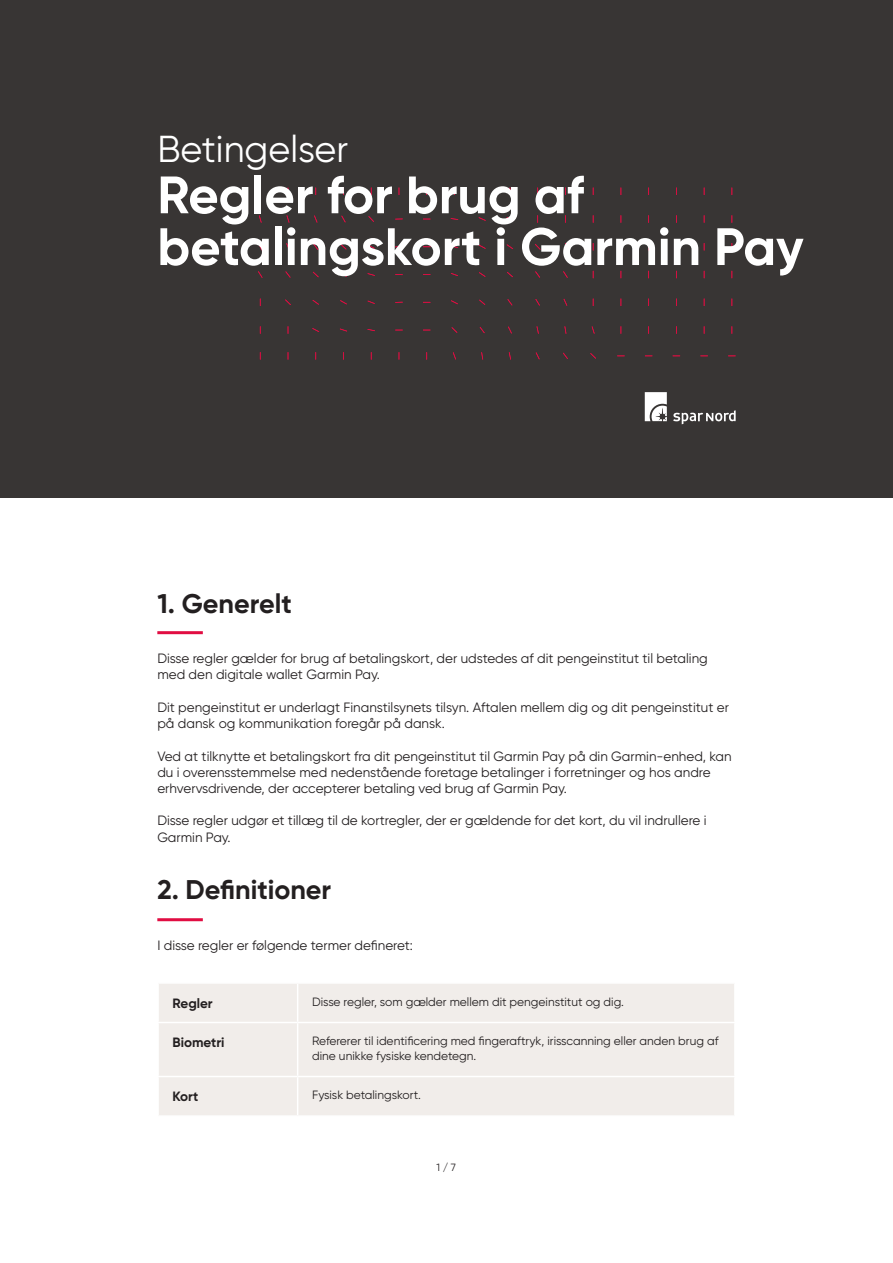
<style>
.page{position:relative;width:893px;height:1263px;background:#fff}
.page>*{position:absolute;margin:0;border:0;box-sizing:border-box;transform-origin:0 0}
.t1{font:700 52.5px/51.8px "Gilroy";color:#fff}
.t2{font:37.5px "Gilroy";color:#fff}
.H1_afsnit{font:700 27px "Gilroy";color:#231f20}
.t3{font:13.5px/16.2px "Gilroy";color:#231f20}
.t4{font:700 13.5px "Gilroy";color:#231f20}
.t5{font:12px/14.4px "Gilroy";color:#231f20}
.t6{font:10.5px "Gilroy";color:#231f20}
</style>
<div class="page">
<div style="left:159px;top:984px;width:575px;height:131px;background:#f1edea"></div>
<hr style="left:297px;top:984px;width:1px;height:38px;background:#fff">
<hr style="left:157px;top:1022px;width:141px;height:1px;background:#fff">
<hr style="left:298px;top:1022px;width:438px;height:1px;background:#fff">
<hr style="left:297px;top:1023px;width:1px;height:53px;background:#fff">
<hr style="left:157px;top:1076px;width:141px;height:1px;background:#fff">
<hr style="left:298px;top:1076px;width:438px;height:1px;background:#fff">
<hr style="left:297px;top:1077px;width:1px;height:38px;background:#fff">
<hr style="left:157px;top:631px;width:46px;height:3px;background:#e10d42">
<hr style="left:157px;top:918px;width:46px;height:3px;background:#e10d42">
<div style="left:0;top:0;width:893px;height:497px;background:#383534"></div>
<svg style="left:259px;top:215px;width:3px;height:8px"></svg>
<svg style="left:314px;top:215px;width:3px;height:8px"></svg>
<svg style="left:341px;top:216px;width:5px;height:6px"></svg>
<svg style="left:368px;top:216px;width:6px;height:6px"></svg>
<svg style="left:451px;top:218px;width:7px;height:2px"></svg>
<svg style="left:479px;top:217px;width:7px;height:4px"></svg>
<svg style="left:258px;top:243px;width:4px;height:7px"></svg>
<svg style="left:286px;top:243px;width:4px;height:7px"></svg>
<svg style="left:313px;top:244px;width:5px;height:6px"></svg>
<svg style="left:368px;top:245px;width:7px;height:4px"></svg>
<svg style="left:479px;top:245px;width:7px;height:4px"></svg>
<svg style="left:507px;top:244px;width:6px;height:5px"></svg>
<svg style="left:535px;top:244px;width:5px;height:6px"></svg>
<svg style="left:258px;top:271px;width:4px;height:7px"></svg>
<svg style="left:285px;top:271px;width:5px;height:7px"></svg>
<svg style="left:313px;top:272px;width:6px;height:5px"></svg>
<svg style="left:340px;top:272px;width:7px;height:5px"></svg>
<svg style="left:368px;top:273px;width:7px;height:3px"></svg>
<svg style="left:479px;top:272px;width:6px;height:5px"></svg>
<svg style="left:535px;top:271px;width:5px;height:7px"></svg>
<svg style="left:563px;top:271px;width:5px;height:7px"></svg>
<svg style="left:285px;top:299px;width:6px;height:6px"></svg>
<svg style="left:313px;top:300px;width:6px;height:5px"></svg>
<svg style="left:340px;top:300px;width:7px;height:4px"></svg>
<svg style="left:368px;top:301px;width:7px;height:3px"></svg>
<svg style="left:451px;top:300px;width:7px;height:4px"></svg>
<svg style="left:479px;top:300px;width:6px;height:5px"></svg>
<svg style="left:507px;top:299px;width:5px;height:6px"></svg>
<svg style="left:535px;top:299px;width:5px;height:7px"></svg>
<svg style="left:312px;top:328px;width:7px;height:4px"></svg>
<svg style="left:367px;top:329px;width:8px;height:2px"></svg>
<svg style="left:480px;top:327px;width:5px;height:6px"></svg>
<svg style="left:508px;top:327px;width:4px;height:6px"></svg>
<svg style="left:564px;top:326px;width:2px;height:8px"></svg>
<svg style="left:592px;top:326px;width:3px;height:8px"></svg>
<svg style="left:590px;top:353px;width:6px;height:6px"></svg>
<svg style="left:563px;top:353px;width:5px;height:6px"></svg>
<svg style="left:536px;top:352px;width:4px;height:7px"></svg>
<svg style="left:509px;top:352px;width:2px;height:8px"></svg>
<svg style="left:481px;top:352px;width:2px;height:8px"></svg>
<svg style="left:453px;top:352px;width:3px;height:7px"></svg>
<svg style="left:673px;top:410px;width:63px;height:14px"></svg>
<svg style="left:645px;top:392px;width:22px;height:29px"></svg>
<p class="t2" style="left:157px;top:125px;width:192px">Betingelser</p>
<p class="t1" style="left:157px;top:169px;width:648px">Regler for brug af betalingskort i Garmin Pay</p>
<p class="H1_afsnit" style="left:157px;top:587px;width:136px">1. Generelt</p>
<p class="t3" style="left:157px;top:650px;width:552px">Disse regler gælder for brug af betalingskort, der udstedes af dit pengeinstitut til betaling med den digitale wallet Garmin Pay.</p>
<p class="t3" style="left:157px;top:699px;width:573px">Dit pengeinstitut er underlagt Finanstilsynets tilsyn. Aftalen mellem dig og dit pengeinstitut er på dansk og kommunikation foregår på dansk.</p>
<p class="t3" style="left:157px;top:747px;width:576px">Ved at tilknytte et betalingskort fra dit pengeinstitut til Garmin Pay på din Garmin-enhed, kan du i overensstemmelse med nedenstående foretage betalinger i forretninger og hos andre erhvervsdrivende, der accepterer betaling ved brug af Garmin Pay.</p>
<p class="t3" style="left:157px;top:812px;width:551px">Disse regler udgør et tillæg til de kortregler, der er gældende for det kort, du vil indrullere i<br>Garmin Pay.</p>
<p class="H1_afsnit" style="left:157px;top:873px;width:175px">2. Definitioner</p>
<p class="t3" style="left:157px;top:937px;width:257px">I disse regler er følgende termer defineret:</p>
<p class="t4" style="left:173px;top:994px;width:42px">Regler</p>
<p class="t5" style="left:312px;top:994px;width:313px">Disse regler, som gælder mellem dit pengeinstitut og dig.</p>
<p class="t4" style="left:173px;top:1034px;width:54px">Biometri</p>
<p class="t5" style="left:312px;top:1034px;width:408px">Refererer til identificering med fingeraftryk, irisscanning eller anden brug af dine unikke fysiske kendetegn.</p>
<p class="t4" style="left:173px;top:1088px;width:27px">Kort</p>
<p class="t5" style="left:312px;top:1088px;width:110px">Fysisk betalingskort.</p>
<p class="t6" style="left:436px;top:1161px;width:21px">1 / 7</p>
</div>
